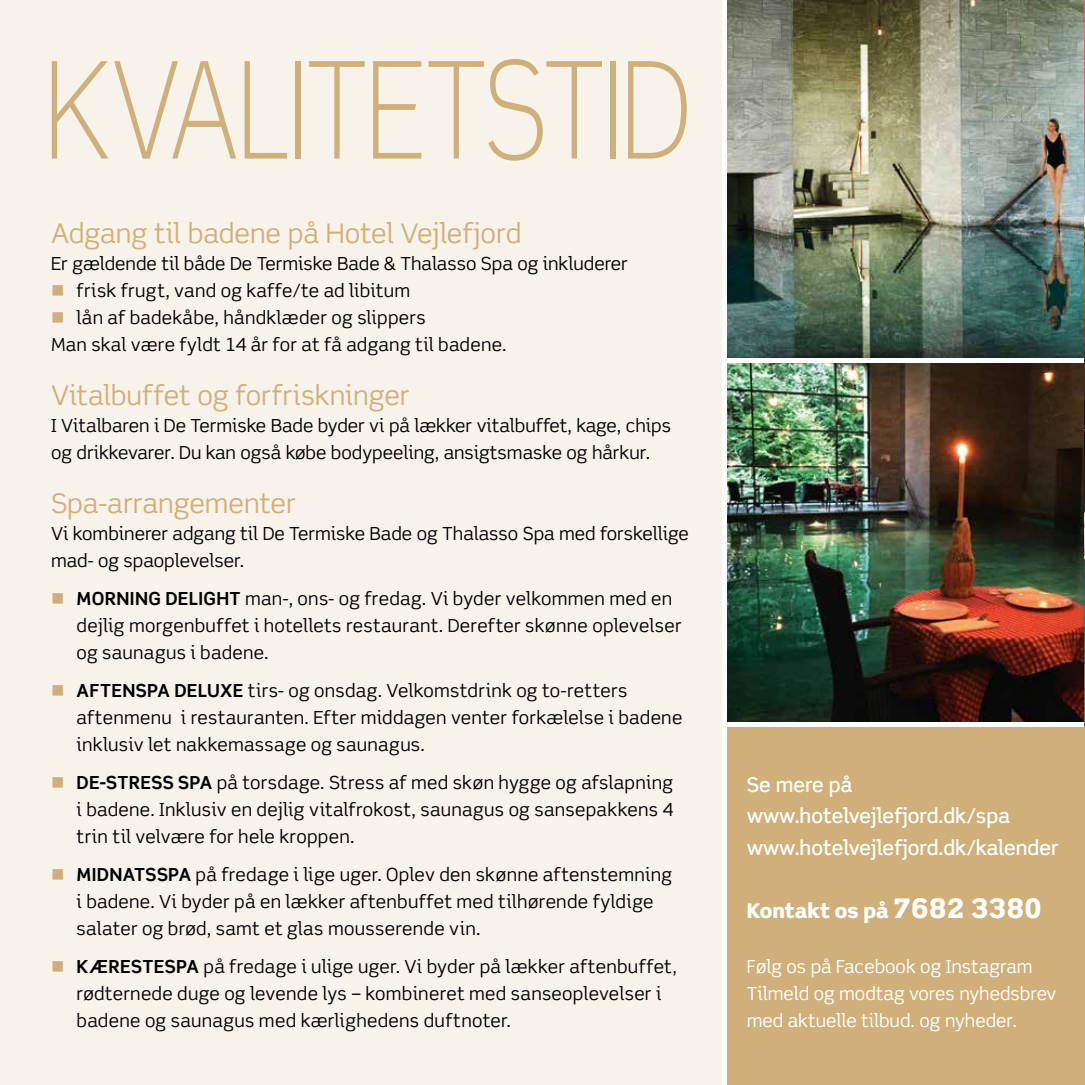
<style>
.page{position:relative;width:1085px;height:1085px;background:#fff}
.page>*{position:absolute;margin:0;border:0;box-sizing:border-box;transform-origin:0 0}
.t1{font:300 135px "Scene";letter-spacing:-.02em;color:#cfb07b;scale:.81 1}
.t2{font:27px "Scene Alt";color:#cfb07b}
.t3{font:500 20.25px/31.5px "Scene Alt";color:#fff}
.t4{font:900 20.25px "Scene Alt";color:#fff}
.t5{font:18px/27px "Scene Alt";letter-spacing:.01em;color:#000}
.t6{font:18px/27px "Scene Alt";color:#fff}
.s1{color:#cfb07b}
.s2{font-family:"Scene";font-weight:700}
.s3{font-size:27px}
</style>
<div class="page">
<div style="left:0;top:0;width:721px;height:1084px;background:#f8f3ea"></div>
<img style="left:727px;top:0;width:357px;height:357px">
<img style="left:727px;top:364px;width:357px;height:357px">
<img style="left:1084px;top:0;width:1px;height:888px">
<div style="left:727px;top:727px;width:357px;height:357px;background:#cfb07b"></div>
<h1 class="t1" style="left:45px;top:28px;width:798px">KVALITETSTID</h1>
<h2 class="t2" style="left:51px;top:216px;width:472px">Adgang til badene på Hotel Vejlefjord</h2>
<p class="t5" style="left:51px;top:250px;width:578px">Er gældende til både De Termiske Bade &amp; Thalasso Spa og inkluderer</p>
<p class="t5" style="left:51px;top:277px;width:360px"><span class="s1">■</span> frisk frugt, vand og kaffe/te ad libitum</p>
<p class="t5" style="left:51px;top:304px;width:457px"><span class="s1">■</span> lån af badekåbe, håndklæder og slippers<br>Man skal være fyldt 14 år for at få adgang til badene.</p>
<h2 class="t2" style="left:51px;top:378px;width:360px">Vitalbuffet og forfriskninger</h2>
<p class="t5" style="left:51px;top:412px;width:621px">I Vitalbaren i De Termiske Bade byder vi på lækker vitalbuffet, kage, chips og drikkevarer. Du kan også købe bodypeeling, ansigtsmaske og hårkur.</p>
<h2 class="t2" style="left:51px;top:486px;width:246px">Spa-arrangementer</h2>
<p class="t5" style="left:51px;top:520px;width:639px">Vi kombinerer adgang til De Termiske Bade og Thalasso Spa med forskellige mad- og spaoplevelser.</p>
<p class="t5" style="left:77px;top:585px;width:606px;text-indent:-26px"><span class="s1">■</span> <span class="s2">MORNING DELIGHT</span> man-, ons- og fredag. Vi byder velkommen med en dejlig morgenbuffet i hotellets restaurant. Derefter skønne oplevelser og saunagus i badene.</p>
<p class="t5" style="left:77px;top:677px;width:607px;text-indent:-26px"><span class="s1">■</span> <span class="s2">AFTENSPA DELUXE</span> tirs- og onsdag. Velkomstdrink og to-retters aftenmenu i restauranten. Efter middagen venter forkælelse i badene inklusiv let nakkemassage og saunagus.</p>
<p class="t5" style="left:77px;top:768px;width:598px;text-align:justify;text-indent:-26px"><span class="s1">■</span> <span class="s2">DE-STRESS SPA</span> på torsdage. Stress af med skøn hygge og afslapning i badene. Inklusiv en dejlig vitalfrokost, saunagus og sansepakkens 4 trin til velvære for hele kroppen.</p>
<p class="t5" style="left:77px;top:860px;width:597px;text-indent:-26px"><span class="s1">■</span> <span class="s2">MIDNATSSPA</span> på fredage i lige uger. Oplev den skønne aftenstemning i badene. Vi byder på en lækker aftenbuffet med tilhørende fyldige salater og brød, samt et glas mousserende vin.</p>
<p class="t5" style="left:77px;top:952px;width:601px;text-indent:-26px"><span class="s1">■</span> <span class="s2">KÆRESTESPA</span> på fredage i ulige uger. Vi byder på lækker aftenbuffet, rødternede duge og levende lys – kombineret med sanseoplevelser i badene og saunagus med kærlighedens duftnoter.</p>
<p class="t3" style="left:746px;top:768px;width:313px">Se mere på www.hotelvejlefjord.dk/spa www.hotelvejlefjord.dk/kalender</p>
<p class="t4" style="left:746px;top:897px;width:297px">Kontakt os på <span class="s3">7682 3380</span></p>
<p class="t6" style="left:746px;top:952px;width:311px">Følg os på Facebook og Instagram<br>Tilmeld og modtag vores nyhedsbrev med aktuelle tilbud. og nyheder.</p>
</div>
